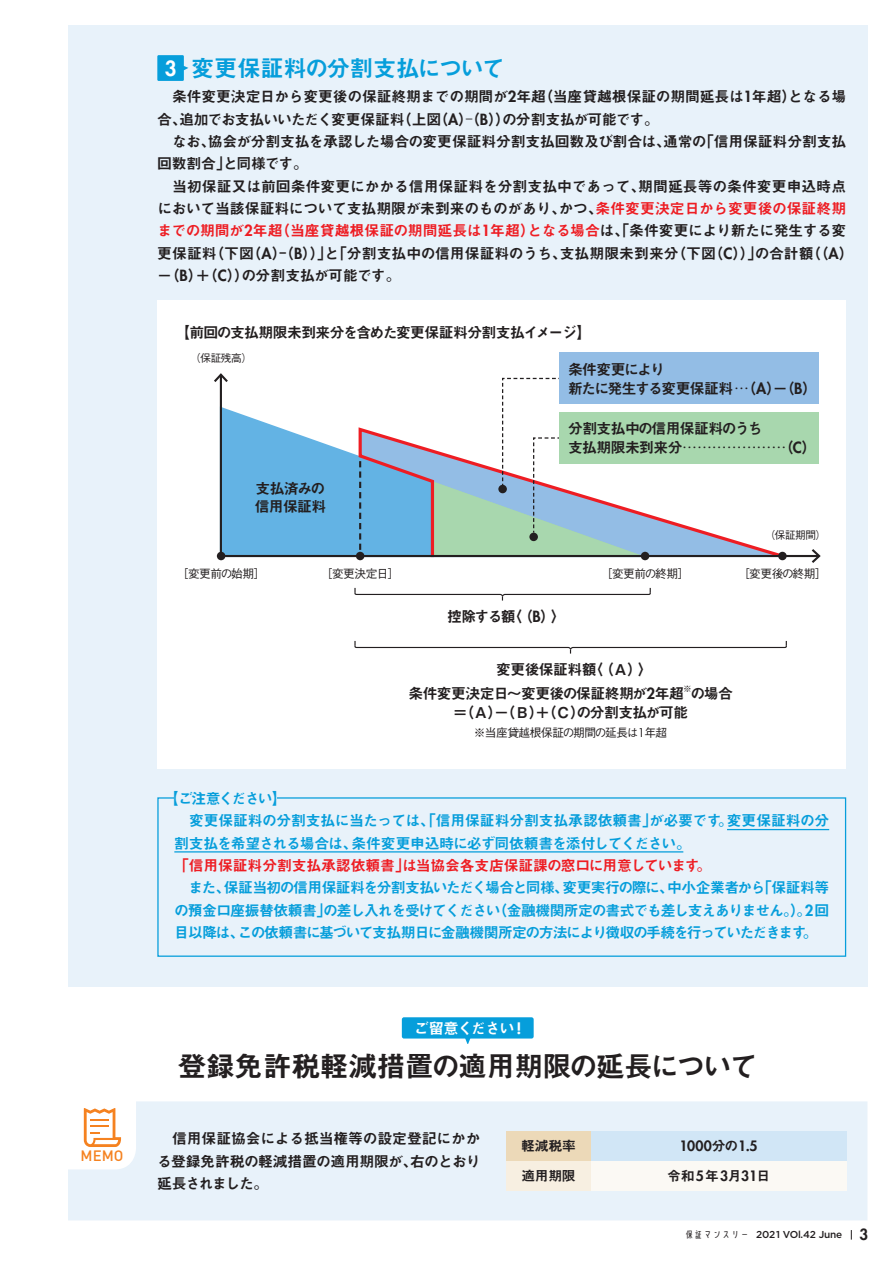
<style>
.page{position:relative;width:893px;height:1263px;background:#fff}
.page>*{position:absolute;margin:0;border:0;box-sizing:border-box;transform-origin:0 0}
.t1{font:28.65px "Midashi Go Pr 5 MB31";letter-spacing:-.015em;color:#231f20}
.t2{font:23.4px "Midashi Go Pr 5 MB31";letter-spacing:-.015em;color:#069edb}
.t3{font:15.3px "Midashi Go Pr 5 MB31";letter-spacing:-.06em;color:#fff}
.t4{font:14.85px/22.4px "Midashi Go Pr 5 MB31";letter-spacing:-.03em;color:#231f20}
.t5{font:14.85px/22.4px "Midashi Go Pr 5 MB31";letter-spacing:-.045em;color:#069edb;text-align:justify}
.t6{font:14.85px/22.4px "Midashi Go Pr 5 MB31";letter-spacing:-.02em;color:#069edb}
.t7{font:14.85px "Midashi Go Pr 5 MB31";letter-spacing:-.015em;color:#ee1d23}
.t8{font:14.85px/19.2px "Midashi Go Pr 5 MB31";letter-spacing:-.11em;color:#231f20}
.t9{font:500 14.85px "DIN";color:#f58220}
.t10{font:800 13.95px "Futura Std";color:#231f20}
.t11{font:13.8px "Midashi Go Pr 5 MB31";letter-spacing:-.015em;color:#231f20}
.t12{font:500 11.7px "Gothic BBB Pr 5";letter-spacing:-.045em;color:#231f20}
.t13{font:500 10.65px "Gothic BBB Pr 5";letter-spacing:-.04em;color:#231f20}
.t14{font:500 10.05px "Gotham";letter-spacing:-.03em;color:#231f20}
.t15{font:8.7px "Midashi Go Pr 5 MB31";color:#231f20}
.s1{font-family:"Futura Std";font-weight:800;font-size:20.4px;color:#fff}
.s2{font-family:"Futura Std";font-weight:800;font-size:15px}
.s3{font-family:"Gothic BBB Pr 5";font-weight:500}
.s4{color:#ee1d23}
.s5{font-family:"Futura Std";font-weight:800;font-size:15px;color:#ee1d23}
.s6{font-family:"Futura Std";font-weight:400}
.s7{font-family:"Futura Std";font-weight:800;font-size:15.45px}
.s8{font-family:"Midashi Go Pr 5 MB31";font-weight:400;font-size:13.8px}
.s9{font-family:"Futura Std";font-weight:800;font-size:13.95px}
.s10{font-family:"F1 Clip";font-size:9.15px}
</style>
<div class="page">
<div style="left:68px;top:26px;width:799px;height:960px;background:#e8f2fa"></div>
<div style="left:157px;top:300px;width:689px;height:469px;background:#fff"></div>
<div style="left:217px;top:552px;width:8px;height:8px;background:#231f20;border-radius:50%"></div>
<svg style="left:219px;top:373px;width:341px;height:185px"></svg>
<svg style="left:214px;top:373px;width:16px;height:11px"></svg>
<div style="left:157px;top:797px;width:689px;height:160px;border:1px solid #069edb"></div>
<div style="left:68px;top:1101px;width:799px;height:119px;background:#e8f2fa"></div>
<div style="left:506px;top:1131px;width:85px;height:30px;background:#ecd9b8"></div>
<div style="left:591px;top:1131px;width:255px;height:30px;background:#d1e6f6"></div>
<div style="left:506px;top:1161px;width:85px;height:30px;background:#f7efe1"></div>
<div style="left:591px;top:1161px;width:255px;height:30px;background:#fbf9f4"></div>
<svg style="left:84px;top:1108px;width:37px;height:39px"></svg>
<svg style="left:354px;top:588px;width:297px;height:12px"></svg>
<svg style="left:354px;top:641px;width:433px;height:13px"></svg>
<svg style="left:157px;top:55px;width:31px;height:26px"></svg>
<div style="left:174px;top:791px;width:102px;height:15px;background:#e8f2fa"></div>
<hr style="left:727px;top:829px;width:102px;height:1px;background:#069edb">
<hr style="left:174px;top:851px;width:509px;height:1px;background:#069edb">
<svg style="left:464px;top:1038px;width:7px;height:6px"></svg>
<div style="left:402px;top:1017px;width:132px;height:21px;background:#069edb;border-radius:2px"></div>
<div style="left:560px;top:353px;width:259px;height:51px;background:#93bde5"></div>
<svg style="left:359px;top:377px;width:462px;height:186px"></svg>
<div style="left:560px;top:412px;width:259px;height:51px;background:#a8d7ae"></div>
<p class="t9" style="left:81px;top:1146px;width:44px">MEMO</p>
<h2 class="t2" style="left:165px;top:49px;width:342px"><span class="s1">3</span> 変更保証料の分割支払について</h2>
<p class="t4" style="left:157px;top:85px;width:698px">　条件変更決定日から変更後の保証終期までの期間が<span class="s2">2</span>年超（当座貸越根保証の期間延長は<span class="s2">1</span>年超）となる場合、追加でお支払いいただく変更保証料（上図（<span class="s2">A</span>）（<span class="s3">‒</span> <span class="s2">B</span>））の分割支払が可能です。<br>　なお、協会が分割支払を承認した場合の変更保証料分割支払回数及び割合は、通常の「信用保証料分割支払回数割合」と同様です。<br>　当初保証又は前回条件変更にかかる信用保証料を分割支払中であって、期間延長等の条件変更申込時点において当該保証料について支払期限が未到来のものがあり、かつ、<span class="s4">条件変更決定日から変更後の保証終期までの期間が</span><span class="s5">2</span><span class="s4">年超（当座貸越根保証の期間延長は</span><span class="s5">1</span><span class="s4">年超）となる場合</span>は、「条件変更により新たに発生する変更保証料（下図（<span class="s2">A</span>）‒（<span class="s2">B</span>））」と「分割支払中の信用保証料のうち、支払期限未到来分（下図（<span class="s2">C</span>））」の合計額（（<span class="s2">A</span>）－（<span class="s2">B</span>）＋（<span class="s2">C</span>））の分割支払が可能です。</p>
<p class="t4" style="left:175px;top:321px;width:418px">【前回の支払期限未到来分を含めた変更保証料分割支払イメージ】</p>
<p class="t13" style="left:190px;top:350px;width:63px">（保証残高）</p>
<p class="t8" style="left:568px;top:358px;width:251px">条件変更により<br>新たに発生する変更保証料<span class="s3">…</span>（<span class="s2">A</span>）－（<span class="s2">B</span>）</p>
<p class="t4" style="left:568px;top:418px;width:250px;line-height:19.2px">分割支払中の信用保証料のうち<br>支払期限未到来分<span class="s3">…………………</span>（<span class="s2">C</span>）</p>
<p class="t4" style="left:255px;top:478px;width:73px;line-height:18px">支払済みの信用保証料</p>
<p class="t13" style="left:765px;top:526px;width:63px">（保証期間）</p>
<p class="t12" style="left:177px;top:564px;width:90px">［変更前の始期］</p>
<p class="t12" style="left:321px;top:564px;width:80px">［変更決定日］</p>
<p class="t12" style="left:601px;top:564px;width:90px">［変更前の終期］</p>
<p class="t12" style="left:738px;top:564px;width:90px">［変更後の終期］</p>
<p class="t4" style="left:447px;top:604px;width:120px">控除する額〈（<span class="s2">B</span>）〉</p>
<p class="t4" style="left:408px;top:657px;width:326px;line-height:23.5px;text-align:center">変更後保証料額〈（Ａ）〉<br>条件変更決定日～変更後の保証終期が<span class="s2">2</span>年超の場合</p>
<p class="t15" style="left:683px;top:681px;width:10px">※</p>
<p class="t4" style="left:453px;top:700px;width:237px">＝（Ａ）－（Ｂ）＋（Ｃ）の分割支払が可能</p>
<p class="t12" style="left:474px;top:724px;width:195px">※当座貸越根保証の期間の延長は<span class="s6">1</span>年超</p>
<p class="t6" style="left:174px;top:786px;width:656px;text-indent:-10px">【ご注意ください】<br>　変更保証料の分割支払に当たっては、「信用保証料分割支払承認依頼書」が必要です。変更保証料の分割支払を希望される場合は、条件変更申込時に必ず同依頼書を添付してください。</p>
<p class="t7" style="left:174px;top:853px;width:539px">「信用保証料分割支払承認依頼書」は当協会各支店保証課の窓口に用意しています。</p>
<p class="t5" style="left:174px;top:876px;width:657px">　また、保証当初の信用保証料を分割支払いただく場合と同様、変更実行の際に、中小企業者から「保証料等の預金口座振替依頼書」の差し入れを受けてください（金融機関所定の書式でも差し支えありません。）。<span class="s2">2</span>回目以降は、この依頼書に基づいて支払期日に金融機関所定の方法により徴収の手続を行っていただきます。</p>
<p class="t3" style="left:414px;top:1016px;width:109px">ご留意ください<span class="s7">!</span></p>
<h1 class="t1" style="left:178px;top:1043px;width:582px">登録免許税軽減措置の適用期限の延長について</h1>
<p class="t4" style="left:157px;top:1126px;width:325px;text-align:justify">　信用保証協会による抵当権等の設定登記にかかる登録免許税の軽減措置の適用期限が、右のとおり延長されました。</p>
<p class="t11" style="left:521px;top:1135px;width:56px">軽減税率</p>
<p class="t10" style="left:679px;top:1137px;width:80px">1000<span class="s8">分の</span>1.5</p>
<p class="t11" style="left:521px;top:1165px;width:56px">適用期限</p>
<p class="t11" style="left:667px;top:1165px;width:105px">令和<span class="s9">5</span>年<span class="s9">3</span>月<span class="s9">31</span>日</p>
<p class="t14" style="left:685px;top:1229px;width:185px"><span class="s10">保証マンスリー</span> 2021 VOl.42 June <span class="s2">3</span></p>
</div>
